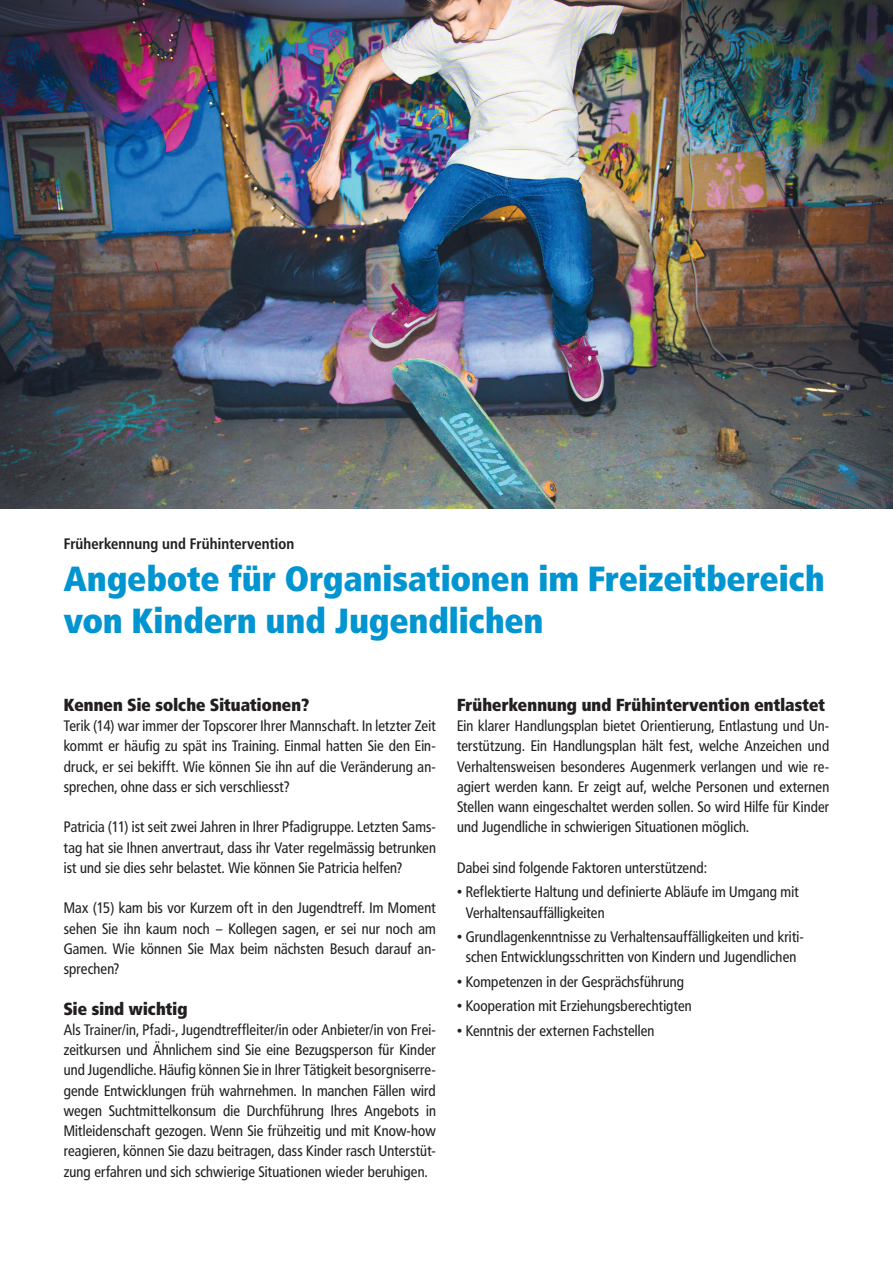
<style>
.page{position:relative;width:893px;height:1263px;background:#fff}
.page>*{position:absolute;margin:0;border:0;box-sizing:border-box;transform-origin:0 0}
.t1{font:800 34.5px/42px "Frutiger Condensed BQ";letter-spacing:.01em;color:#0094d0}
.t2{font:800 17.25px "Frutiger Condensed BQ";letter-spacing:.01em;color:#231f20}
.t3{font:15px/20.2px "Frutiger Condensed BQ";letter-spacing:.01em;color:#231f20;text-align:justify}
.t4{font:700 15px "Frutiger Condensed BQ";letter-spacing:.01em;color:#231f20}
</style>
<div class="page">
<img style="left:0;top:0;width:893px;height:508px">
<p class="t4" style="left:64px;top:534px;width:232px">Früherkennung und Frühintervention</p>
<h1 class="t1" style="left:64px;top:557px;width:762px">Angebote für Organisationen im Freizeitbereich von Kindern und Jugendlichen</h1>
<p class="t2" style="left:64px;top:694px;width:247px">Kennen Sie solche Situationen?</p>
<p class="t3" style="left:64px;top:716px;width:374px">Terik (14) war immer der Topscorer Ihrer Mannschaft. In letzter Zeit kommt er häufig zu spät ins Training. Einmal hatten Sie den Ein&shy;druck, er sei bekifft. Wie können Sie ihn auf die Veränderung an&shy;sprechen, ohne dass er sich verschliesst?</p>
<p class="t3" style="left:64px;top:817px;width:374px">Patricia (11) ist seit zwei Jahren in Ihrer Pfadigruppe. Letzten Sams&shy;tag hat sie Ihnen anvertraut, dass ihr Vater regelmässig betrunken ist und sie dies sehr belastet. Wie können Sie Patricia helfen?</p>
<p class="t3" style="left:64px;top:898px;width:374px">Max (15) kam bis vor Kurzem oft in den Jugendtreff. Im Moment sehen Sie ihn kaum noch – Kollegen sagen, er sei nur noch am Gamen. Wie können Sie Max beim nächsten Besuch darauf an&shy;sprechen?</p>
<p class="t2" style="left:64px;top:998px;width:125px">Sie sind wichtig</p>
<p class="t3" style="left:64px;top:1019px;width:374px">Als Trainer/in, Pfadi-, Jugendtreffleiter/in oder Anbieter/in von Frei&shy;zeitkursen und Ähnlichem sind Sie eine Bezugsperson für Kinder und Jugendliche. Häufig können Sie in Ihrer Tätigkeit besorgniserre&shy;gende Entwicklungen früh wahrnehmen. In manchen Fällen wird wegen Suchtmittelkonsum die Durchführung Ihres Angebots in Mitleidenschaft gezogen. Wenn Sie frühzeitig und mit Know-how reagieren, können Sie dazu beitragen, dass Kinder rasch Unterstüt&shy;zung erfahren und sich schwierige Situationen wieder beruhigen.</p>
<p class="t2" style="left:457px;top:694px;width:369px">Früherkennung und Frühintervention entlastet</p>
<p class="t3" style="left:457px;top:716px;width:374px">Ein klarer Handlungsplan bietet Orientierung, Entlastung und Un&shy;terstützung. Ein Handlungsplan hält fest, welche Anzeichen und Verhaltensweisen besonderes Augenmerk verlangen und wie re&shy;agiert werden kann. Er zeigt auf, welche Personen und externen Stellen wann eingeschaltet werden sollen. So wird Hilfe für Kinder und Jugendliche in schwierigen Situationen möglich.</p>
<p class="t3" style="left:457px;top:857px;width:251px">Dabei sind folgende Faktoren unterstützend:</p>
<p class="t3" style="left:466px;top:882px;width:335px;text-indent:-9px">• Reflektierte Haltung und definierte Abläufe im Umgang mit<br>Verhaltensauffälligkeiten</p>
<p class="t3" style="left:457px;top:927px;width:348px;text-align:center">• Grundlagenkenntnisse zu Verhaltensauffälligkeiten und kriti&shy;schen Entwicklungsschritten von Kindern und Jugendlichen</p>
<p class="t3" style="left:457px;top:971px;width:228px">• Kompetenzen in der Gesprächsführung</p>
<p class="t3" style="left:457px;top:996px;width:236px">• Kooperation mit Erziehungsberechtigten</p>
<p class="t3" style="left:457px;top:1020px;width:199px">• Kenntnis der externen Fachstellen</p>
</div>
